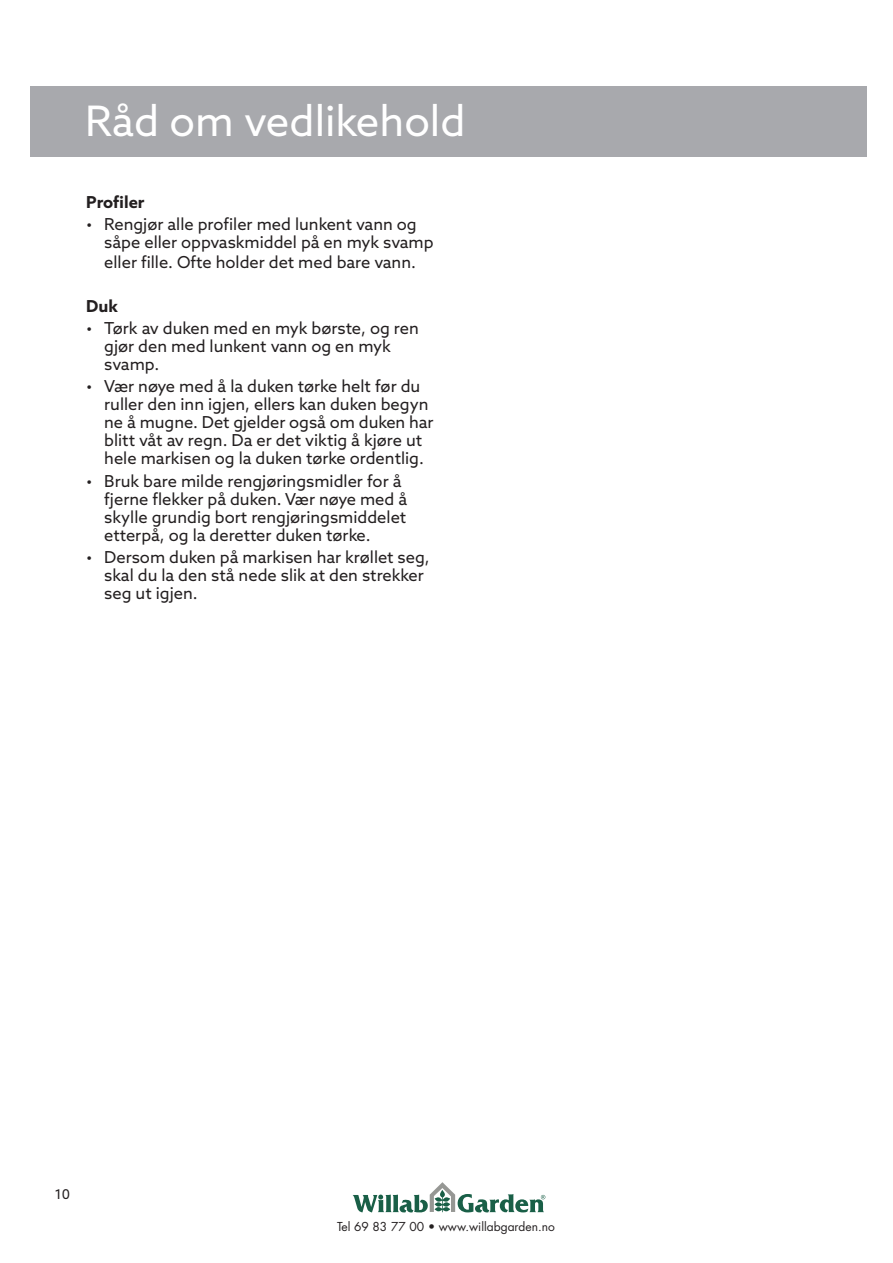
<style>
.page{position:relative;width:893px;height:1263px;background:#fff}
.page>*{position:absolute;margin:0;border:0;box-sizing:border-box;transform-origin:0 0}
.t1{font:42px "Azo Sans";color:#fff}
.t2{font:16.5px/18px "Azo Sans";color:#231f20}
.t3{font:700 16.5px "Azo Sans";color:#231f20}
.t4{font:13.5px "Azo Sans";color:#231f20}
.t5{font:12px "Futura Std";color:#231f20}
</style>
<div class="page">
<svg style="left:353px;top:1182px;width:192px;height:30px"></svg>
<div style="left:30px;top:86px;width:836px;height:71px;background:#a8a9ad"></div>
<p class="t1" style="left:85px;top:94px;width:382px">Råd om vedlikehold</p>
<p class="t3" style="left:86px;top:191px;width:60px">Profiler</p>
<p class="t2" style="left:104px;top:215px;width:331px;text-indent:-18px">• Rengjør alle profiler med lunkent vann og såpe eller oppvaskmiddel på en myk svamp</p>
<p class="t2" style="left:104px;top:253px;width:313px">eller fille. Ofte holder det med bare vann.</p>
<p class="t3" style="left:86px;top:295px;width:33px">Duk</p>
<p class="t2" style="left:104px;top:319px;width:316px;text-indent:-18px">• Tørk av duken med en myk børste, og ren gjør den med lunkent vann og en myk svamp.</p>
<p class="t2" style="left:104px;top:377px;width:331px;text-indent:-18px">• Vær nøye med å la duken tørke helt før du ruller den inn igjen, ellers kan duken begyn ne å mugne. Det gjelder også om duken har blitt våt av regn. Da er det viktig å kjøre ut hele markisen og la duken tørke ordentlig.</p>
<p class="t2" style="left:104px;top:472px;width:304px;text-indent:-18px">• Bruk bare milde rengjøringsmidler for å fjerne flekker på duken. Vær nøye med å skylle grundig bort rengjøringsmiddelet etterpå, og la deretter duken tørke.</p>
<p class="t2" style="left:104px;top:548px;width:327px;text-indent:-18px">• Dersom duken på markisen har krøllet seg, skal du la den stå nede slik at den strekker seg ut igjen.</p>
<p class="t4" style="left:55px;top:1185px;width:17px">10</p>
<p class="t5" style="left:337px;top:1219px;width:219px">Tel 69 83 77 00 • www.willabgarden.no</p>
</div>
